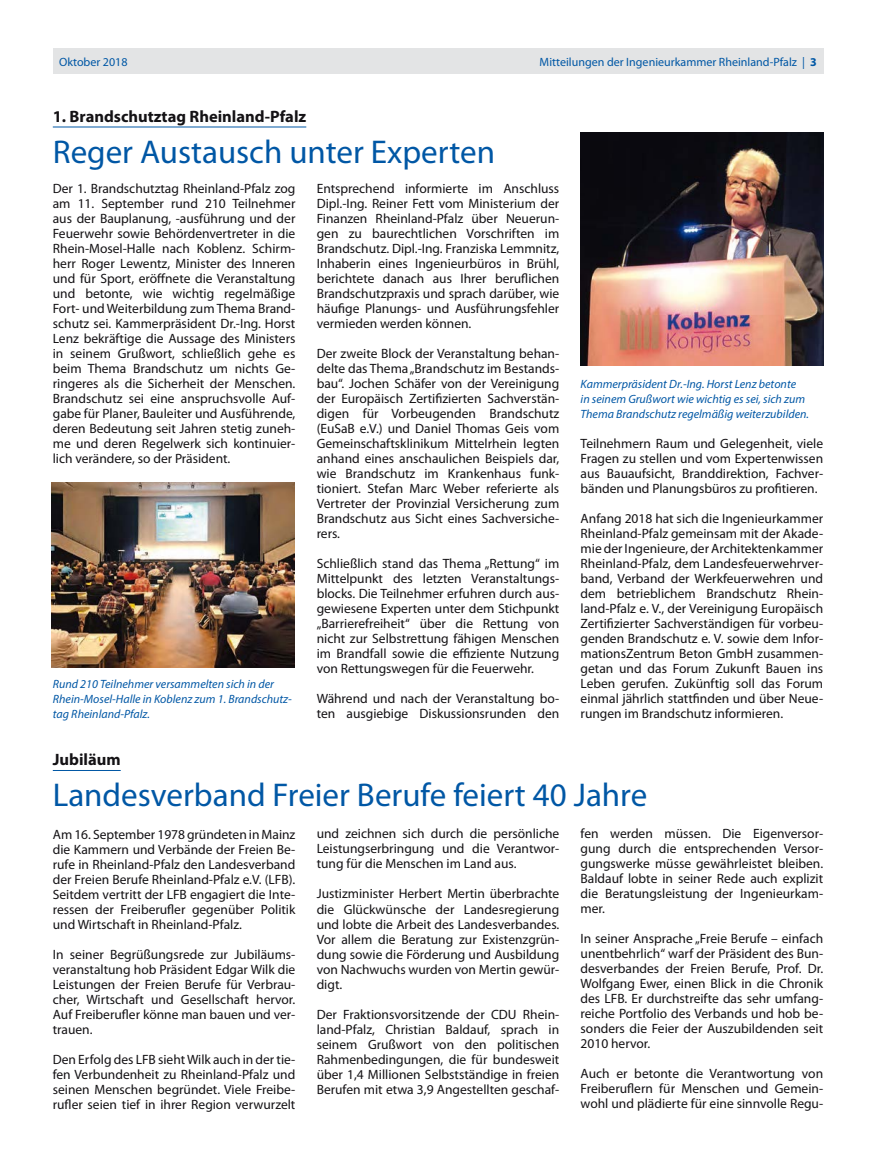
<style>
.page{position:relative;width:876px;height:1173px;background:#fff}
.page>*{position:absolute;margin:0;border:0;box-sizing:border-box;transform-origin:0 0}
.t1{font:33px "Myriad Pro";color:#0057a5}
.t2{font:700 16.5px "Myriad Pro";color:#141215}
.t3{font:13.5px/15px "Myriad Pro";color:#141215;text-align:justify}
.t4{font:italic 12px/15px "Myriad Pro";color:#0057a5}
.t5{font:12px "Myriad Pro";color:#0057a5}
.s1{font-weight:700}
</style>
<div class="page">
<div style="left:53px;top:49px;width:769px;height:25px;background:#e3e4e5"></div>
<hr style="left:53px;top:127px;width:253px;height:1px;background:#0057a5">
<img style="left:52px;top:482px;width:242px;height:185px">
<img style="left:580px;top:132px;width:242px;height:233px">
<hr style="left:53px;top:770px;width:68px;height:1px;background:#0057a5">
<p class="t5" style="left:59px;top:55px;width:70px">Oktober 2018</p>
<p class="t5" style="left:539px;top:55px;width:278px">Mitteilungen der Ingenieurkammer Rheinland-Pfalz | <span class="s1">3</span></p>
<p class="t2" style="left:53px;top:107px;width:255px">1. Brandschutztag Rheinland-Pfalz</p>
<h1 class="t1" style="left:53px;top:134px;width:443px">Reger Austausch unter Experten</h1>
<p class="t3" style="left:53px;top:182px;width:244px">Der 1. Brandschutztag Rheinland-Pfalz zog am 11. September rund 210 Teilnehmer aus der Bauplanung, -ausführung und der Feuerwehr sowie Behördenvertreter in die Rhein-Mosel-Halle nach Koblenz. Schirm&shy;herr Roger Lewentz, Minister des Inneren und für Sport, eröffnete die Veranstaltung und betonte, wie wichtig regelmäßige Fort- und Weiterbildung zum Thema Brand&shy;schutz sei. Kammerpräsident Dr.-Ing. Horst Lenz bekräftige die Aussage des Ministers in seinem Grußwort, schließlich gehe es beim Thema Brandschutz um nichts Ge&shy;ringeres als die Sicherheit der Menschen.<br>Brandschutz sei eine anspruchsvolle Auf&shy;gabe für Planer, Bauleiter und Ausführende, deren Bedeutung seit Jahren stetig zuneh&shy;me und deren Regelwerk sich kontinuier&shy;lich verändere, so der Präsident.</p>
<p class="t3" style="left:316px;top:182px;width:244px">Entsprechend informierte im Anschluss Dipl.-Ing. Reiner Fett vom Ministerium der Finanzen Rheinland-Pfalz über Neuerun&shy;gen zu baurechtlichen Vorschriften im Brandschutz. Dipl.-Ing. Franziska Lemmnitz, Inhaberin eines Ingenieurbüros in Brühl, berichtete danach aus Ihrer beruflichen Brandschutzpraxis und sprach darüber, wie häufige Planungs- und Ausführungsfehler vermieden werden können.</p>
<p class="t3" style="left:316px;top:347px;width:244px">Der zweite Block der Veranstaltung behan&shy;delte das Thema „Brandschutz im Bestands&shy;bau“. Jochen Schäfer von der Vereinigung der Europäisch Zertifizierten Sachverstän&shy;digen für Vorbeugenden Brandschutz (EuSaB e.V.) und Daniel Thomas Geis vom Gemeinschaftsklinikum Mittelrhein legten anhand eines anschaulichen Beispiels dar, wie Brandschutz im Krankenhaus funk&shy;tioniert. Stefan Marc Weber referierte als Vertreter der Provinzial Versicherung zum Brandschutz aus Sicht eines Sachversiche&shy;rers.</p>
<p class="t3" style="left:316px;top:557px;width:244px">Schließlich stand das Thema „Rettung“ im Mittelpunkt des letzten Veranstaltungs&shy;blocks. Die Teilnehmer erfuhren durch aus&shy;gewiesene Experten unter dem Stichpunkt „Barrierefreiheit“ über die Rettung von nicht zur Selbstrettung fähigen Menschen im Brandfall sowie die effiziente Nutzung von Rettungswegen für die Feuerwehr.</p>
<p class="t3" style="left:316px;top:692px;width:244px">Während und nach der Veranstaltung bo&shy;ten ausgiebige Diskussionsrunden den</p>
<p class="t4" style="left:53px;top:677px;width:240px">Rund 210 Teilnehmer versammelten sich in der<br>Rhein-Mosel-Halle in Koblenz zum 1. Brandschutz&shy;tag Rheinland-Pfalz.</p>
<p class="t4" style="left:580px;top:377px;width:230px">Kammerpräsident Dr.-Ing. Horst Lenz betonte<br>in seinem Grußwort wie wichtig es sei, sich zum<br>Thema Brandschutz regelmäßig weiterzubilden.</p>
<p class="t3" style="left:580px;top:437px;width:244px">Teilnehmern Raum und Gelegenheit, viele Fragen zu stellen und vom Expertenwissen aus Bauaufsicht, Branddirektion, Fachver&shy;bänden und Planungsbüros zu profitieren.</p>
<p class="t3" style="left:580px;top:512px;width:244px">Anfang 2018 hat sich die Ingenieurkammer Rheinland-Pfalz gemeinsam mit der Akade&shy;mie der Ingenieure, der Architektenkammer Rheinland-Pfalz, dem Landesfeuerwehrver&shy;band, Verband der Werkfeuerwehren und dem betrieblichem Brandschutz Rhein&shy;land-Pfalz e. V., der Vereinigung Europäisch Zertifizierter Sachverständigen für vorbeu&shy;genden Brandschutz e. V. sowie dem Infor&shy;mationsZentrum Beton GmbH zusammen&shy;getan und das Forum Zukunft Bauen ins Leben gerufen. Zukünftig soll das Forum einmal jährlich stattfinden und über Neue&shy;rungen im Brandschutz informieren.</p>
<p class="t2" style="left:53px;top:750px;width:69px">Jubiläum</p>
<h1 class="t1" style="left:53px;top:776px;width:595px">Landesverband Freier Berufe feiert 40 Jahre</h1>
<p class="t3" style="left:53px;top:827px;width:244px">Am 16. September 1978 gründeten in Mainz die Kammern und Verbände der Freien Be&shy;rufe in Rheinland-Pfalz den Landesverband der Freien Berufe Rheinland-Pfalz e.V. (LFB).<br>Seitdem vertritt der LFB engagiert die Inte&shy;ressen der Freiberufler gegenüber Politik und Wirtschaft in Rheinland-Pfalz.</p>
<p class="t3" style="left:53px;top:947px;width:244px">In seiner Begrüßungsrede zur Jubiläums&shy;veranstaltung hob Präsident Edgar Wilk die Leistungen der Freien Berufe für Verbrau&shy;cher, Wirtschaft und Gesellschaft hervor.<br>Auf Freiberufler könne man bauen und ver&shy;trauen.</p>
<p class="t3" style="left:53px;top:1052px;width:244px">Den Erfolg des LFB sieht Wilk auch in der tie&shy;fen Verbundenheit zu Rheinland-Pfalz und seinen Menschen begründet. Viele Freibe&shy;rufler seien tief in ihrer Region verwurzelt</p>
<p class="t3" style="left:580px;top:827px;width:244px">fen werden müssen. Die Eigenversor&shy;gung durch die entsprechenden Versor&shy;gungswerke müsse gewährleistet bleiben.<br>Baldauf lobte in seiner Rede auch explizit die Beratungsleistung der Ingenieurkam&shy;mer.</p>
<p class="t3" style="left:580px;top:932px;width:244px">In seiner Ansprache „Freie Berufe – einfach unentbehrlich“ warf der Präsident des Bun&shy;desverbandes der Freien Berufe, Prof. Dr.<br>Wolfgang Ewer, einen Blick in die Chronik des LFB. Er durchstreifte das sehr umfang&shy;reiche Portfolio des Verbands und hob be&shy;sonders die Feier der Auszubildenden seit 2010 hervor.</p>
<p class="t3" style="left:580px;top:1067px;width:244px">Auch er betonte die Verantwortung von Freiberuflern für Menschen und Gemein&shy;wohl und plädierte für eine sinnvolle Regu-</p>
<p class="t3" style="left:316px;top:827px;width:244px">und zeichnen sich durch die persönliche Leistungserbringung und die Verantwor&shy;tung für die Menschen im Land aus.</p>
<p class="t3" style="left:316px;top:887px;width:244px">Justizminister Herbert Mertin überbrachte die Glückwünsche der Landesregierung und lobte die Arbeit des Landesverbandes.<br>Vor allem die Beratung zur Existenzgrün&shy;dung sowie die Förderung und Ausbildung von Nachwuchs wurden von Mertin gewür&shy;digt.</p>
<p class="t3" style="left:316px;top:1007px;width:244px">Der Fraktionsvorsitzende der CDU Rhein&shy;land-Pfalz, Christian Baldauf, sprach in seinem Grußwort von den politischen Rahmenbedingungen, die für bundesweit über 1,4 Millionen Selbstständige in freien Berufen mit etwa 3,9 Angestellten geschaf-</p>
</div>
